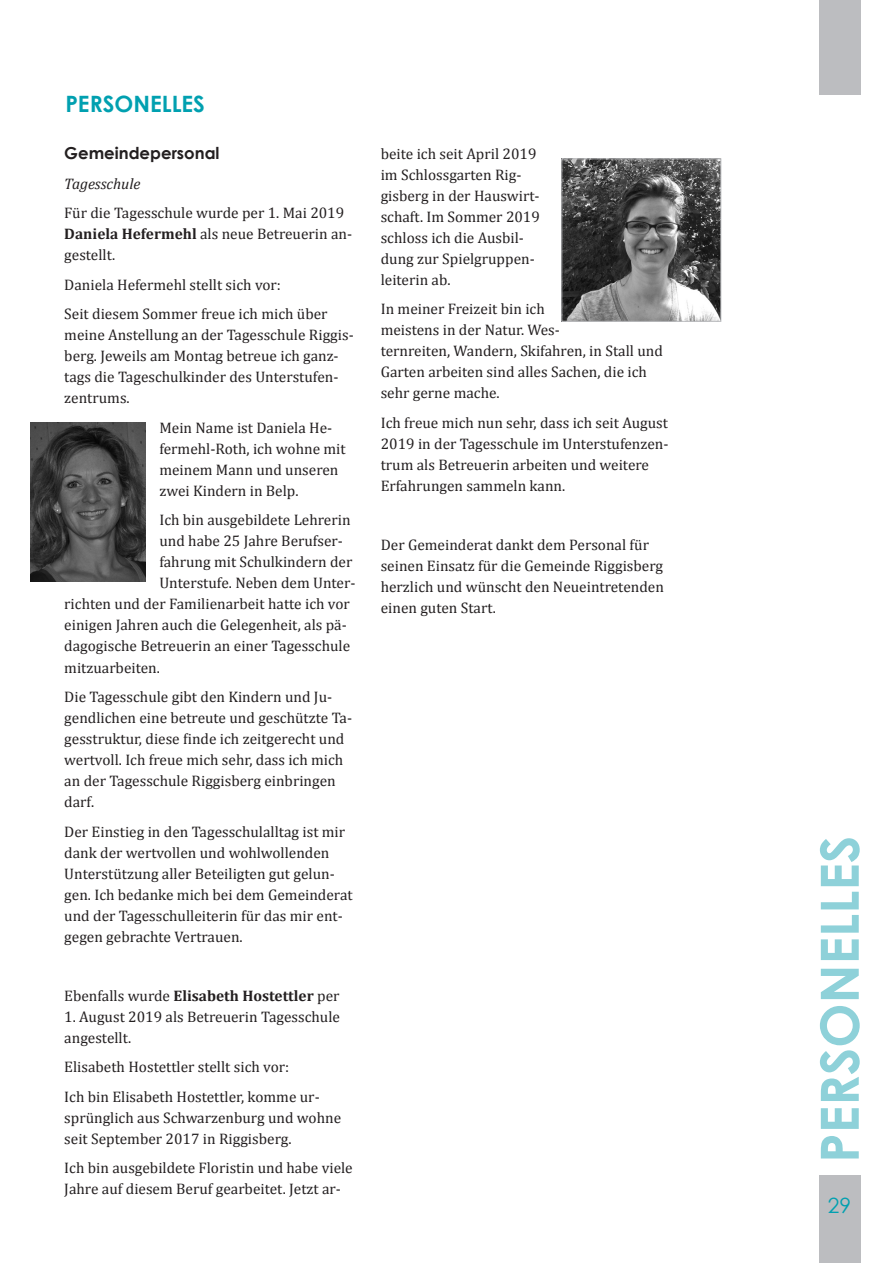
<style>
.page{position:relative;width:892px;height:1263px;background:#fff}
.page>*{position:absolute;margin:0;border:0;box-sizing:border-box;transform-origin:0 0}
.Kapitelüberschrift{font:700 52.65px "Century Gothic";color:#8ed1d9}
.Überschrift_1{font:700 22.5px "Century Gothic";color:#00a0b0}
.t1{font:21px "Century Gothic";color:#00a0b0}
.Überschrift_2{font:700 16.5px "Century Gothic";color:#231f20}
.Fliesstext{font:15.3px/21px "Cambria";color:#231f20}
.Fliesstext-2{font:700 15.3px "Cambria";color:#231f20}
.Fliesstext-3{font:italic 15.3px "Cambria";color:#231f20}
.s1{font-weight:700}
.s2{font-weight:400}
</style>
<div class="page">
<div style="left:818px;top:0;width:41px;height:95px;background:#bcbdc0"></div>
<div style="left:818px;top:1174px;width:41px;height:88px;background:#bcbdc0"></div>
<img style="left:30px;top:422px;width:115px;height:159px">
<img style="left:563px;top:160px;width:155px;height:160px">
<div style="left:561px;top:158px;width:159px;height:164px;border:1px solid #bcbdc0"></div>
<p class="Überschrift_1" style="left:65px;top:89px;width:141px">PERSONELLES</p>
<p class="Überschrift_2" style="left:64px;top:143px;width:157px">Gemeindepersonal</p>
<p class="Fliesstext-3" style="left:64px;top:173px;width:78px">Tagesschule</p>
<p class="Fliesstext" style="left:64px;top:202px;width:289px">Für die Tagesschule wurde per 1. Mai 2019<br><span class="s1">Daniela Hefermehl</span> als neue Betreuerin an&shy;gestellt.</p>
<p class="Fliesstext" style="left:64px;top:274px;width:218px">Daniela Hefermehl stellt sich vor:</p>
<p class="Fliesstext" style="left:64px;top:303px;width:291px">Seit diesem Sommer freue ich mich über meine Anstellung an der Tagesschule Riggis&shy;berg. Jeweils am Montag betreue ich ganz&shy;tags die Tageschulkinder des Unterstufen&shy;zentrums.</p>
<p class="Fliesstext" style="left:159px;top:417px;width:188px">Mein Name ist Daniela He&shy;fermehl-Roth, ich wohne mit meinem Mann und unseren zwei Kindern in Belp.</p>
<p class="Fliesstext" style="left:159px;top:509px;width:192px">Ich bin ausgebildete Lehrerin</p>
<p class="Fliesstext" style="left:159px;top:530px;width:185px">und habe 25 Jahre Berufser-</p>
<p class="Fliesstext" style="left:159px;top:551px;width:194px">fahrung mit Schulkindern der</p>
<p class="Fliesstext" style="left:159px;top:572px;width:197px">Unterstufe. Neben dem Unter-</p>
<p class="Fliesstext" style="left:64px;top:593px;width:287px">richten und der Familienarbeit hatte ich vor</p>
<p class="Fliesstext" style="left:64px;top:614px;width:284px">einigen Jahren auch die Gelegenheit, als pä-</p>
<p class="Fliesstext" style="left:64px;top:635px;width:287px">dagogische Betreuerin an einer Tagesschule</p>
<p class="Fliesstext" style="left:64px;top:656px;width:97px">mitzuarbeiten.</p>
<p class="Fliesstext" style="left:64px;top:686px;width:289px">Die Tagesschule gibt den Kindern und Ju&shy;gendlichen eine betreute und geschützte Ta&shy;gesstruktur, diese finde ich zeitgerecht und wertvoll. Ich freue mich sehr, dass ich mich an der Tagesschule Riggisberg einbringen darf.</p>
<p class="Fliesstext" style="left:64px;top:820px;width:290px">Der Einstieg in den Tagesschulalltag ist mir dank der wertvollen und wohlwollenden Unterstützung aller Beteiligten gut gelun&shy;gen. Ich bedanke mich bei dem Gemeinderat und der Tagesschulleiterin für das mir ent&shy;gegen gebrachte Vertrauen.</p>
<p class="Fliesstext-2" style="left:64px;top:984px;width:276px"><span class="s2">Ebenfalls wurde</span> Elisabeth Hostettler <span class="s2">per</span></p>
<p class="Fliesstext" style="left:64px;top:1005px;width:277px">1. August 2019 als Betreuerin Tagesschule angestellt.</p>
<p class="Fliesstext" style="left:64px;top:1056px;width:226px">Elisabeth Hostettler stellt sich vor:</p>
<p class="Fliesstext" style="left:64px;top:1085px;width:278px">Ich bin Elisabeth Hostettler, komme ur&shy;sprünglich aus Schwarzenburg und wohne seit September 2017 in Riggisberg.</p>
<p class="Fliesstext" style="left:64px;top:1157px;width:290px">Ich bin ausgebildete Floristin und habe viele<br>Jahre auf diesem Beruf gearbeitet. Jetzt ar-</p>
<p class="Fliesstext" style="left:380px;top:143px;width:161px">beite ich seit April 2019 im Schlossgarten Rig&shy;gisberg in der Hauswirt&shy;schaft. Im Sommer 2019 schloss ich die Ausbil&shy;dung zur Spielgruppen&shy;leiterin ab.</p>
<p class="Fliesstext" style="left:380px;top:298px;width:283px">In meiner Freizeit bin ich<br>meistens in der Natur. Wes-<br>ternreiten, Wandern, Skifahren, in Stall und<br>Garten arbeiten sind alles Sachen, die ich sehr gerne mache.</p>
<p class="Fliesstext" style="left:380px;top:412px;width:289px">Ich freue mich nun sehr, dass ich seit August 2019 in der Tagesschule im Unterstufenzen&shy;trum als Betreuerin arbeiten und weitere Erfahrungen sammeln kann.</p>
<p class="Fliesstext" style="left:380px;top:534px;width:284px">Der Gemeinderat dankt dem Personal für seinen Einsatz für die Gemeinde Riggisberg herzlich und wünscht den Neueintretenden einen guten Start.</p>
<p class="Kapitelüberschrift" style="left:806px;top:1162px;width:328px;rotate:-90deg">PERSONELLES</p>
<p class="t1" style="left:827px;top:1192px;width:25px">29</p>
</div>
